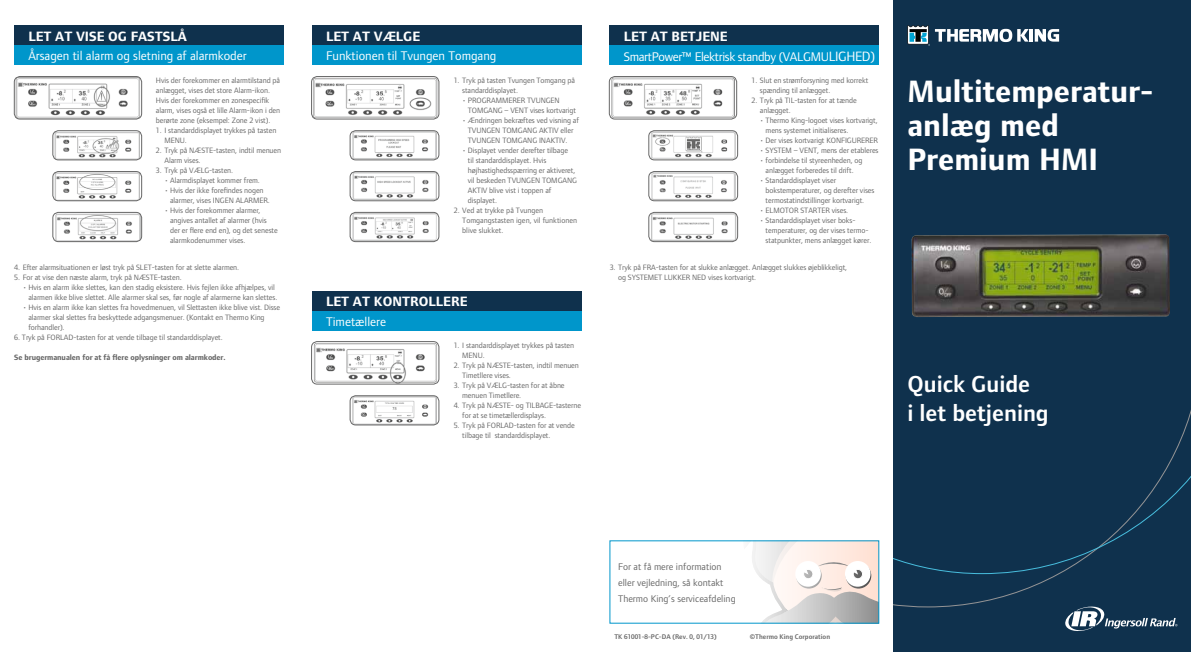
<style>
.page{position:relative;width:1191px;height:652px;background:#fff}
.page>*{position:absolute;margin:0;border:0;box-sizing:border-box;transform-origin:0 0}
.t1{font:700 32px/34px "Foundry Form Sans Blonde";color:#fff}
.t2{font:600 24px/28.8px "Foundry Form Sans Blonde";color:#fff}
.t3{font:700 14px "Foundry Form Sans Blonde";color:#fff}
.t4{font:13px "Foundry Form Sans Blonde";color:#fff}
.t5{font:13px "Foundry Form Sans Blonde";letter-spacing:-.025em;color:#fff}
.t6{font:10px/16px "Foundry Form Sans Blonde";color:#676767}
.t7{font:8px/10px "Foundry Form Sans Blonde";letter-spacing:-.01em;color:#676767}
.t8{font:700 8px "Foundry Form Sans Blonde";letter-spacing:-.01em;color:#676767}
.t9{font:600 7px "Foundry Form Sans Blonde";color:#676767}
.s1{font-size:14px}
</style>
<div class="page">
<svg style="left:752px;top:543px;width:125px;height:78px"></svg>
<div style="left:893px;top:0;width:298px;height:652px;background:#0f314d"></div>
<img style="left:911px;top:234px;width:258px;height:83px">
<img style="left:15px;top:77px;width:126px;height:41px">
<div style="left:14px;top:76px;width:128px;height:43px;border:1px solid #676767;border-radius:6px"></div>
<img style="left:55px;top:131px;width:85px;height:27px">
<div style="left:53px;top:131px;width:89px;height:29px;border:1px solid #676767;border-radius:6px"></div>
<img style="left:55px;top:173px;width:85px;height:26px">
<div style="left:53px;top:171px;width:89px;height:30px;border:1px solid #676767;border-radius:6px"></div>
<img style="left:55px;top:214px;width:85px;height:26px">
<div style="left:53px;top:212px;width:89px;height:30px;border:1px solid #676767;border-radius:6px"></div>
<img style="left:312px;top:77px;width:126px;height:41px">
<div style="left:311px;top:76px;width:128px;height:43px;border:1px solid #676767;border-radius:6px"></div>
<img style="left:353px;top:131px;width:84px;height:27px">
<div style="left:350px;top:131px;width:89px;height:29px;border:1px solid #676767;border-radius:6px"></div>
<img style="left:352px;top:173px;width:84px;height:26px">
<div style="left:350px;top:171px;width:89px;height:30px;border:1px solid #676767;border-radius:6px"></div>
<img style="left:352px;top:214px;width:84px;height:26px">
<div style="left:350px;top:212px;width:89px;height:30px;border:1px solid #676767;border-radius:6px"></div>
<img style="left:312px;top:342px;width:126px;height:42px">
<div style="left:311px;top:341px;width:128px;height:43px;border:1px solid #676767;border-radius:6px"></div>
<img style="left:353px;top:398px;width:84px;height:25px">
<div style="left:350px;top:396px;width:89px;height:29px;border:1px solid #676767;border-radius:6px"></div>
<img style="left:611px;top:78px;width:124px;height:41px">
<div style="left:609px;top:76px;width:128px;height:43px;border:1px solid #676767;border-radius:6px"></div>
<img style="left:649px;top:131px;width:88px;height:29px">
<div style="left:648px;top:131px;width:89px;height:29px;border:1px solid #676767;border-radius:6px"></div>
<img style="left:651px;top:172px;width:85px;height:29px">
<div style="left:648px;top:171px;width:89px;height:30px;border:1px solid #676767;border-radius:6px"></div>
<img style="left:651px;top:213px;width:85px;height:28px">
<div style="left:648px;top:212px;width:89px;height:30px;border:1px solid #676767;border-radius:6px"></div>
<svg style="left:893px;top:410px;width:298px;height:197px"></svg>
<svg style="left:893px;top:459px;width:298px;height:115px"></svg>
<hr style="left:1029px;top:29px;width:4px;height:13px;background:#fff">
<svg style="left:1034px;top:29px;width:25px;height:13px"></svg>
<svg style="left:907px;top:26px;width:121px;height:20px"></svg>
<svg style="left:1064px;top:605px;width:113px;height:26px"></svg>
<div style="left:14px;top:26px;width:269px;height:19px;background:#0f314d"></div>
<div style="left:14px;top:45px;width:269px;height:20px;background:#0096cb"></div>
<div style="left:312px;top:26px;width:269px;height:19px;background:#0f314d"></div>
<div style="left:312px;top:45px;width:269px;height:20px;background:#0096cb"></div>
<div style="left:312px;top:291px;width:269px;height:20px;background:#0f314d"></div>
<div style="left:312px;top:311px;width:269px;height:20px;background:#0096cb"></div>
<div style="left:609px;top:26px;width:270px;height:19px;background:#0f314d"></div>
<div style="left:609px;top:45px;width:270px;height:20px;background:#0096cb"></div>
<h3 class="t3" style="left:28px;top:28px;width:160px">Let at vise og fastslå</h3>
<h3 class="t4" style="left:28px;top:49px;width:220px">årsagen til alarm og sletning af alarmkoder</h3>
<p class="t7" style="left:156px;top:76px;width:126px">Hvis der forekommer en alarmtilstand på anlægget, vises det store Alarm-ikon.<br>Hvis der forekommer en zonespecifik alarm, vises også et lille Alarm-ikon i den berørte zone (eksempel: Zone 2 vist).</p>
<p class="t7" style="left:164px;top:126px;width:113px;text-indent:-9px">1. I standarddisplayet trykkes på tasten<br>MENU.</p>
<p class="t7" style="left:164px;top:146px;width:118px;text-indent:-9px">2. Tryk på NÆSTE-tasten, indtil menuen<br>Alarm vises.</p>
<p class="t7" style="left:156px;top:166px;width:79px">3. Tryk på VÆLG-tasten.</p>
<p class="t7" style="left:164px;top:176px;width:97px">• Alarmdisplayet kommer frem.</p>
<p class="t7" style="left:170px;top:186px;width:101px;text-indent:-6px">• Hvis der ikke forefindes nogen alarmer, vises INGEN ALARMER.</p>
<p class="t7" style="left:170px;top:206px;width:109px;text-indent:-6px">• Hvis der forekommer alarmer, angives antallet af alarmer (hvis der er flere end en), og det seneste alarmkodenummer vises.</p>
<p class="t7" style="left:14px;top:262px;width:226px">4. Efter alarmsituationen er løst tryk på SLET-tasten for at slette alarmen.</p>
<p class="t7" style="left:14px;top:272px;width:169px">5. For at vise den næste alarm, tryk på NÆSTE-tasten.</p>
<p class="t7" style="left:23px;top:282px;width:256px;text-align:right">• Hvis en alarm ikke slettes, kan den stadig eksistere. Hvis fejlen ikke afhjælpes, vil alarmen ikke blive slettet. Alle alarmer skal ses, før nogle af alarmerne kan slettes.</p>
<p class="t7" style="left:28px;top:302px;width:253px;text-indent:-6px">• Hvis en alarm ikke kan slettes fra hovedmenuen, vil Slettasten ikke blive vist. Disse alarmer skal slettes fra beskyttede adgangsmenuer. (Kontakt en Thermo King forhandler).</p>
<p class="t7" style="left:14px;top:332px;width:210px">6. Tryk på FORLAD-tasten for at vende tilbage til standarddisplayet.</p>
<p class="t8" style="left:14px;top:353px;width:213px">Se brugermanualen for at få flere oplysninger om alarmkoder.</p>
<h3 class="t3" style="left:326px;top:28px;width:96px">Let at væ lge</h3>
<h3 class="t4" style="left:326px;top:49px;width:172px">funktionen til Tvungen Tomgang</h3>
<p class="t7" style="left:462px;top:76px;width:114px;text-indent:-9px">1. Tryk på tasten Tvungen Tomgang på standarddisplayet.</p>
<p class="t7" style="left:468px;top:96px;width:110px;text-indent:-6px">• PROGRAMMERER TVUNGEN<br>TOMGANG – VENT vises kortvarigt</p>
<p class="t7" style="left:468px;top:116px;width:113px;text-indent:-6px">• Ændringen bekræftes ved visning af<br>TVUNGEN TOMGANG AKTIV eller<br>TVUNGEN TOMGANG INAKTIV.</p>
<p class="t7" style="left:468px;top:146px;width:111px;text-indent:-6px">• Displayet vender derefter tilbage<br>til standarddisplayet. Hvis højhastighedsspærring er aktiveret, vil beskeden TVUNGEN TOMGANG<br>AKTIV blive vist i toppen af displayet.</p>
<p class="t7" style="left:462px;top:206px;width:116px;text-indent:-9px">2. Ved at trykke på Tvungen<br>Tomgangstasten igen, vil funktionen blive slukket.</p>
<h3 class="t3" style="left:326px;top:294px;width:143px">Let at kontrollere</h3>
<h3 class="t4" style="left:326px;top:314px;width:61px">timetællere</h3>
<p class="t7" style="left:462px;top:341px;width:113px;text-indent:-9px">1. I standarddisplayet trykkes på tasten<br>MENU.</p>
<p class="t7" style="left:462px;top:361px;width:118px;text-indent:-9px">2. Tryk på NÆSTE-tasten, indtil menuen<br>Timetllere vises.</p>
<p class="t7" style="left:462px;top:381px;width:104px;text-indent:-9px">3. Tryk på VÆLG-tasten for at åbne menuen Timetllere.</p>
<p class="t7" style="left:462px;top:401px;width:120px;text-indent:-9px">4. Tryk på NÆSTE- og TILBAGE-tasterne for at se timetællerdisplays.</p>
<p class="t7" style="left:462px;top:421px;width:114px;text-indent:-9px">5. Tryk på FORLAD-tasten for at vende tilbage til standarddisplayet.</p>
<h3 class="t3" style="left:624px;top:28px;width:105px">Let at betjene</h3>
<h3 class="t5" style="left:624px;top:49px;width:253px">SmartPower™ Elektrisk standby (VALGMU<span class="s1">LIGHED)</span></h3>
<p class="t7" style="left:760px;top:76px;width:110px;text-indent:-9px">1. Slut en strømforsyning med korrekt spænding til anlægget.</p>
<p class="t7" style="left:760px;top:96px;width:98px;text-indent:-9px">2. Tryk på TIL-tasten for at tænde anlægget.</p>
<p class="t7" style="left:765px;top:116px;width:114px;text-indent:-6px">• Thermo King-logoet vises kortvarigt, mens systemet initialiseres.</p>
<p class="t7" style="left:760px;top:136px;width:120px">• Der vises kortvarigt KONFIGURERER</p>
<p class="t7" style="left:760px;top:146px;width:120px">• SYSTEM – VENT, mens der etableres</p>
<p class="t7" style="left:760px;top:156px;width:104px;text-align:center">• forbindelse til styreenheden, og anlægget forberedes til drift.</p>
<p class="t7" style="left:765px;top:176px;width:110px;text-indent:-6px">• Standarddisplayet viser bokstemperaturer, og derefter vises termostatindstillinger kortvarigt.</p>
<p class="t7" style="left:760px;top:206px;width:90px">• ELMOTOR STARTER vises.</p>
<p class="t7" style="left:765px;top:216px;width:107px;text-indent:-6px">• Standarddisplayet viser boks&shy;temperaturer, og der vises termo&shy;statpunkter, mens anlægget kører.</p>
<p class="t7" style="left:618px;top:262px;width:231px;text-indent:-9px">3. Tryk på FRA-tasten for at slukke anlægget. Anlægget slukkes øjeblikkeligt, og SYSTEMET LUKKER NED vises kortvarigt.</p>
<h1 class="t1" style="left:907px;top:75px;width:247px">Multitemperatur&shy;anlæg med<br>Premium HMI</h1>
<h2 class="t2" style="left:907px;top:369px;width:143px">Quick Guide<br>i let betjening</h2>
<p class="t6" style="left:618px;top:559px;width:119px">For at få mere information eller vejledning, så kontakt<br>Thermo King’s serviceafdeling</p>
<p class="t9" style="left:614px;top:632px;width:104px">TK 61001-8-PC-DA (Rev. 0, 01/13)</p>
<p class="t9" style="left:750px;top:632px;width:82px">©Thermo King Corporation</p>
</div>
